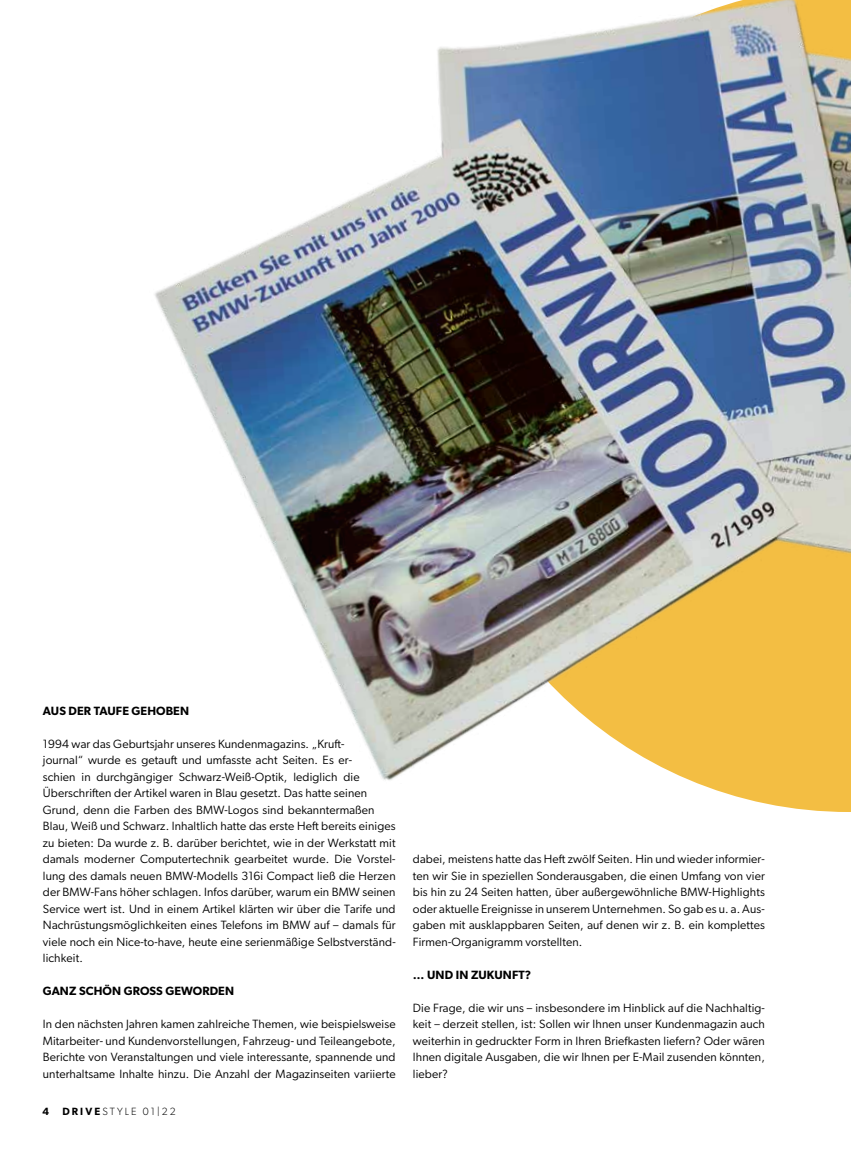
<style>
.page{position:relative;width:851px;height:1149px;background:#fff}
.page>*{position:absolute;margin:0;border:0;box-sizing:border-box;transform-origin:0 0}
.t1{font:12px/16.5px "Gibson";letter-spacing:.01em;color:#000;text-align:justify}
.t2{font:600 12px "Gibson";letter-spacing:.01em;color:#000}
.t3{font:300 10.5px "Gibson";letter-spacing:.2em;color:#000}
.t4{font:600 10.5px "Gibson";color:#000}
.s1{font-weight:600}
</style>
<div class="page">
<img style="left:154px;top:0;width:696px;height:796px">
<p class="t2" style="left:43px;top:703px;width:148px">AUS DER TAUFE GEHOBEN</p>
<p class="t1" style="left:43px;top:734px;width:354px;text-align:left">1994 war das Geburtsjahr unseres Kundenmagazins. „Kruft-<br>journal“ wurde es getauft und umfasste acht Seiten. Es er-<br>schien in durchgängiger Schwarz-Weiß-Optik, lediglich die Überschriften der Artikel waren in Blau gesetzt. Das hatte seinen Grund, denn die Farben des BMW-Logos sind bekanntermaßen Blau, Weiß und Schwarz. Inhaltlich hatte das erste Heft bereits einiges zu bieten: Da wurde z. B. darüber berichtet, wie in der Werkstatt mit damals moderner Computertechnik gearbeitet wurde. Die Vorstel&shy;lung des damals neuen BMW-Modells 316i Compact ließ die Herzen der BMW-Fans höher schlagen. Infos darüber, warum ein BMW seinen Service wert ist. Und in einem Artikel klärten wir über die Tarife und Nachrüstungsmöglichkeiten eines Telefons im BMW auf – damals für viele noch ein Nice-to-have, heute eine serienmäßige Selbstverständ&shy;lichkeit.</p>
<p class="t2" style="left:43px;top:983px;width:193px">GANZ SCHÖN GROSS GEWORDEN</p>
<p class="t1" style="left:43px;top:1015px;width:354px">In den nächsten Jahren kamen zahlreiche Themen, wie beispielsweise Mitarbeiter- und Kundenvorstellungen, Fahrzeug- und Teileangebote, Berichte von Veranstaltungen und viele interessante, spannende und unterhaltsame Inhalte hinzu. Die Anzahl der Magazinseiten variierte</p>
<p class="t4" style="left:43px;top:1104px;width:8px">4</p>
<p class="t3" style="left:62px;top:1104px;width:115px"><span class="s1">DRIVE</span>STYLE 01|22</p>
<p class="t1" style="left:413px;top:850px;width:353px">dabei, meistens hatte das Heft zwölf Seiten. Hin und wieder informier&shy;ten wir Sie in speziellen Sonderausgaben, die einen Umfang von vier bis hin zu 24 Seiten hatten, über außergewöhnliche BMW-Highlights oder aktuelle Ereignisse in unserem Unternehmen. So gab es u. a. Aus&shy;gaben mit ausklappbaren Seiten, auf denen wir z. B. ein komplettes Firmen-Organigramm vorstellten.</p>
<p class="t2" style="left:413px;top:967px;width:120px">… UND IN ZUKUNFT?</p>
<p class="t1" style="left:413px;top:998px;width:353px">Die Frage, die wir uns – insbesondere im Hinblick auf die Nachhaltig&shy;keit – derzeit stellen, ist: Sollen wir Ihnen unser Kundenmagazin auch weiterhin in gedruckter Form in Ihren Briefkasten liefern? Oder wären Ihnen digitale Ausgaben, die wir Ihnen per E-Mail zusenden könnten, lieber?</p>
</div>
